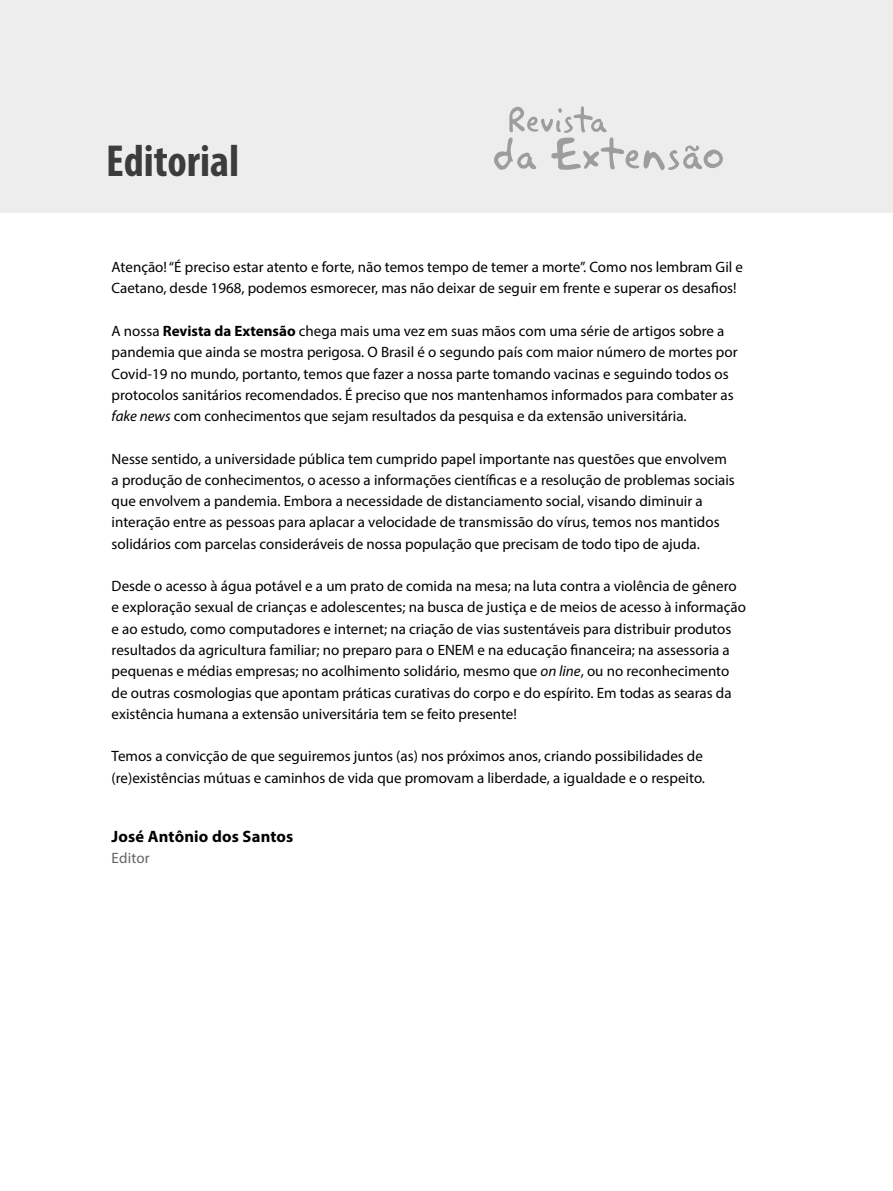
<style>
.page{position:relative;width:893px;height:1191px;background:#fff}
.page>*{position:absolute;margin:0;border:0;box-sizing:border-box;transform-origin:0 0}
.t1{font:700 condensed 45px "Myriad Pro";color:#3c3c3b}
.t2{font:700 16.5px "Myriad Pro";letter-spacing:.01em;color:#000}
.t3{font:15px/21.3px "Myriad Pro";color:#000}
.t4{font:15px "Myriad Pro";letter-spacing:.01em;color:#646363}
.s1{font-weight:700}
.s2{font-style:italic}
</style>
<div class="page">
<div style="left:0;top:0;width:893px;height:213px;background:#ededed"></div>
<svg style="left:494px;top:106px;width:229px;height:64px"></svg>
<h1 class="t1" style="left:106px;top:133px;width:135px">Editorial</h1>
<p class="t3" style="left:112px;top:256px;width:633px">Atenção! “É preciso estar atento e forte, não temos tempo de temer a morte”. Como nos lembram Gil e<br>Caetano, desde 1968, podemos esmorecer, mas não deixar de seguir em frente e superar os desafios!</p>
<p class="t3" style="left:112px;top:320px;width:627px">A nossa <span class="s1">Revista da Extensão</span> chega mais uma vez em suas mãos com uma série de artigos sobre a pandemia que ainda se mostra perigosa. O Brasil é o segundo país com maior número de mortes por Covid-19 no mundo, portanto, temos que fazer a nossa parte tomando vacinas e seguindo todos os protocolos sanitários recomendados. É preciso que nos mantenhamos informados para combater as <span class="s2">fake news</span> com conhecimentos que sejam resultados da pesquisa e da extensão universitária.</p>
<p class="t3" style="left:112px;top:448px;width:625px">Nesse sentido, a universidade pública tem cumprido papel importante nas questões que envolvem a produção de conhecimentos, o acesso a informações científicas e a resolução de problemas sociais que envolvem a pandemia. Embora a necessidade de distanciamento social, visando diminuir a interação entre as pessoas para aplacar a velocidade de transmissão do vírus, temos nos mantidos solidários com parcelas consideráveis de nossa população que precisam de todo tipo de ajuda.</p>
<p class="t3" style="left:112px;top:575px;width:636px">Desde o acesso à água potável e a um prato de comida na mesa; na luta contra a violência de gênero e exploração sexual de crianças e adolescentes; na busca de justiça e de meios de acesso à informação e ao estudo, como computadores e internet; na criação de vias sustentáveis para distribuir produtos resultados da agricultura familiar; no preparo para o ENEM e na educação financeira; na assessoria a pequenas e médias empresas; no acolhimento solidário, mesmo que <span class="s2">on line</span>, ou no reconhecimento de outras cosmologias que apontam práticas curativas do corpo e do espírito. Em todas as searas da existência humana a extensão universitária tem se feito presente!</p>
<p class="t3" style="left:112px;top:745px;width:595px">Temos a convicção de que seguiremos juntos (as) nos próximos anos, criando possibilidades de (re)existências mútuas e caminhos de vida que promovam a liberdade, a igualdade e o respeito.</p>
<p class="t2" style="left:112px;top:825px;width:183px">José Antônio dos Santos</p>
<p class="t4" style="left:112px;top:848px;width:40px">Editor</p>
</div>
